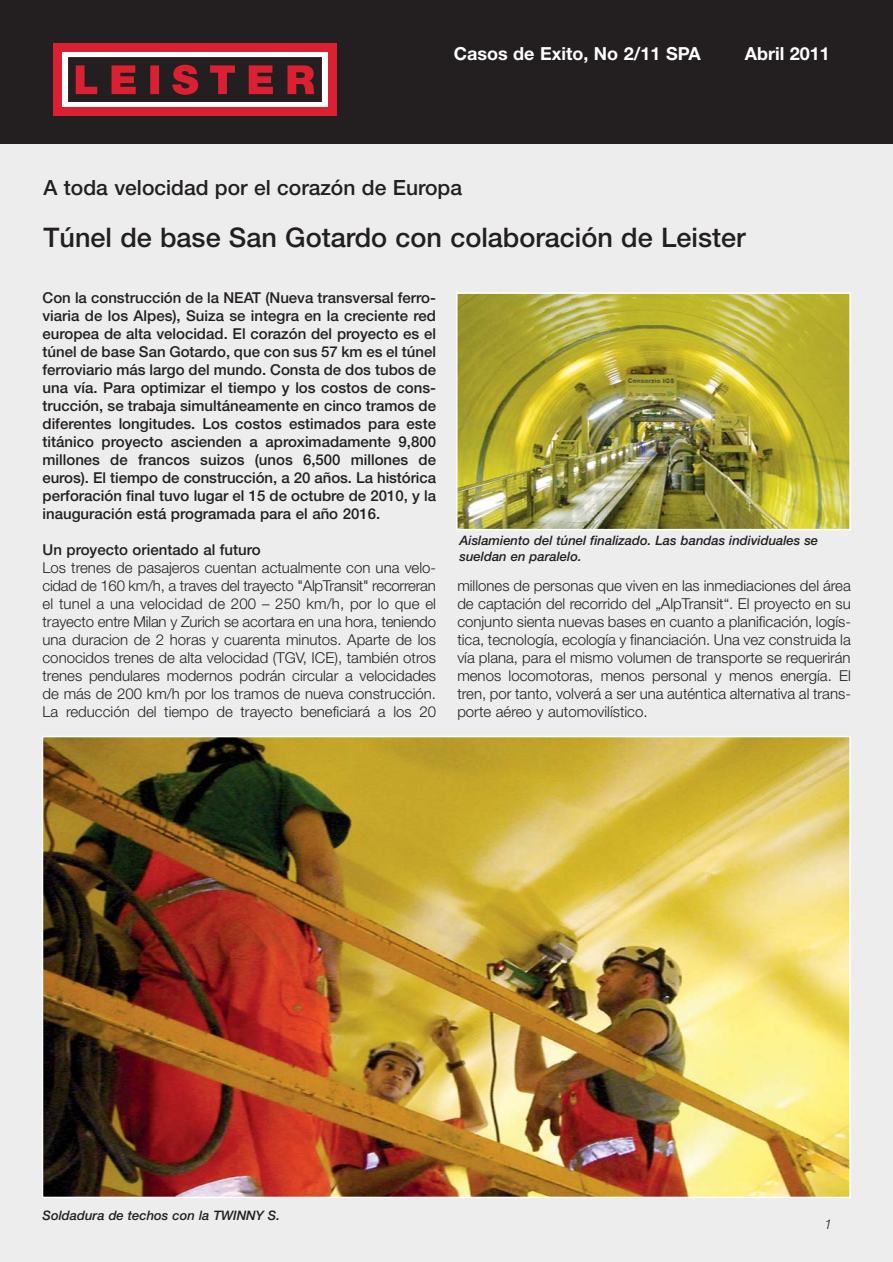
<style>
.page{position:relative;width:893px;height:1262px;background:#fff}
.page>*{position:absolute;margin:0;border:0;box-sizing:border-box;transform-origin:0 0}
.t1{font:500 27px "Helvetica Neue";color:#231f20}
.t2{font:500 21px "Helvetica Neue";color:#231f20}
.t3{font:700 18px "Helvetica Neue";color:#fff}
.t4{font:300 15px/18px "Helvetica Neue";color:#231f20;text-align:justify}
.t5{font:500 15px/18px "Helvetica Neue";color:#231f20;text-align:justify}
.t6{font:italic 300 13.5px "Helvetica Neue";color:#231f20}
.t7{font:italic 500 13.05px/15.6px "Helvetica Neue";color:#231f20}
</style>
<div class="page">
<div style="left:0;top:0;width:892px;height:1261px;background:#ededee"></div>
<div style="left:0;top:0;width:892px;height:143px;background:#231f20"></div>
<div style="left:54px;top:43px;width:283px;height:73px;background:#da2031"></div>
<div style="left:62px;top:52px;width:265px;height:55px;background:#fff"></div>
<svg style="left:68px;top:57px;width:254px;height:45px;background:#581f24"></svg>
<img style="left:459px;top:295px;width:388px;height:232px">
<div style="left:456px;top:292px;width:394px;height:238px;border:2px solid #fff"></div>
<img style="left:45px;top:739px;width:802px;height:456px">
<div style="left:42px;top:736px;width:808px;height:462px;border:2px solid #fff"></div>
<p class="t3" style="left:454px;top:47px;width:248px">Casos de Exito, No 2/11 SPA</p>
<p class="t3" style="left:744px;top:47px;width:87px">Abril 2011</p>
<h2 class="t2" style="left:44px;top:180px;width:420px">A toda velocidad por el corazón de Europa</h2>
<h1 class="t1" style="left:44px;top:228px;width:703px">Túnel de base San Gotardo con colaboración de Leister</h1>
<p class="t5" style="left:43px;top:290px;width:395px">Con la construcción de la NEAT (Nueva transversal ferro&shy;viaria de los Alpes), Suiza se integra en la creciente red europea de alta velocidad. El corazón del proyecto es el túnel de base San Gotardo, que con sus 57 km es el túnel ferroviario más largo del mundo. Consta de dos tubos de una vía. Para optimizar el tiempo y los costos de cons&shy;trucción, se trabaja simultáneamente en cinco tramos de diferentes longitudes. Los costos estimados para este titánico proyecto ascienden a aproximadamente 9,800 millones de francos suizos (unos 6,500 millones de euros). El tiempo de construcción, a 20 años. La histórica perforación final tuvo lugar el 15 de octubre de 2010, y la inauguración está programada para el año 2016.</p>
<p class="t5" style="left:43px;top:542px;width:220px">Un proyecto orientado al futuro</p>
<p class="t4" style="left:43px;top:560px;width:395px">Los trenes de pasajeros cuentan actualmente con una velo&shy;cidad de 160 km/h, a traves del trayecto "AlpTransit" recorreran el tunel a una velocidad de 200 – 250 km/h, por lo que el trayecto entre Milan y Zurich se acortara en una hora, teniendo una duracion de 2 horas y cuarenta minutos. Aparte de los conocidos trenes de alta velocidad (TGV, ICE), también otros trenes pendulares modernos podrán circular a velocidades de más de 200 km/h por los tramos de nueva construcción.<br>La reducción del tiempo de trayecto beneficiará a los 20</p>
<p class="t7" style="left:459px;top:534px;width:360px">Aislamiento del túnel finalizado. Las bandas individuales se sueldan en paralelo.</p>
<p class="t4" style="left:457px;top:578px;width:395px">millones de personas que viven en las inmediaciones del área de captación del recorrido del „AlpTransit“. El proyecto en su conjunto sienta nuevas bases en cuanto a planificación, logís&shy;tica, tecnología, ecología y financiación. Una vez construida la vía plana, para el mismo volumen de transporte se requerirán menos locomotoras, menos personal y menos energía. El tren, por tanto, volverá a ser una auténtica alternativa al trans&shy;porte aéreo y automovilístico.</p>
<p class="t7" style="left:43px;top:1208px;width:239px">Soldadura de techos con la TWINNY S.</p>
<p class="t6" style="left:824px;top:1219px;width:9px">1</p>
</div>
